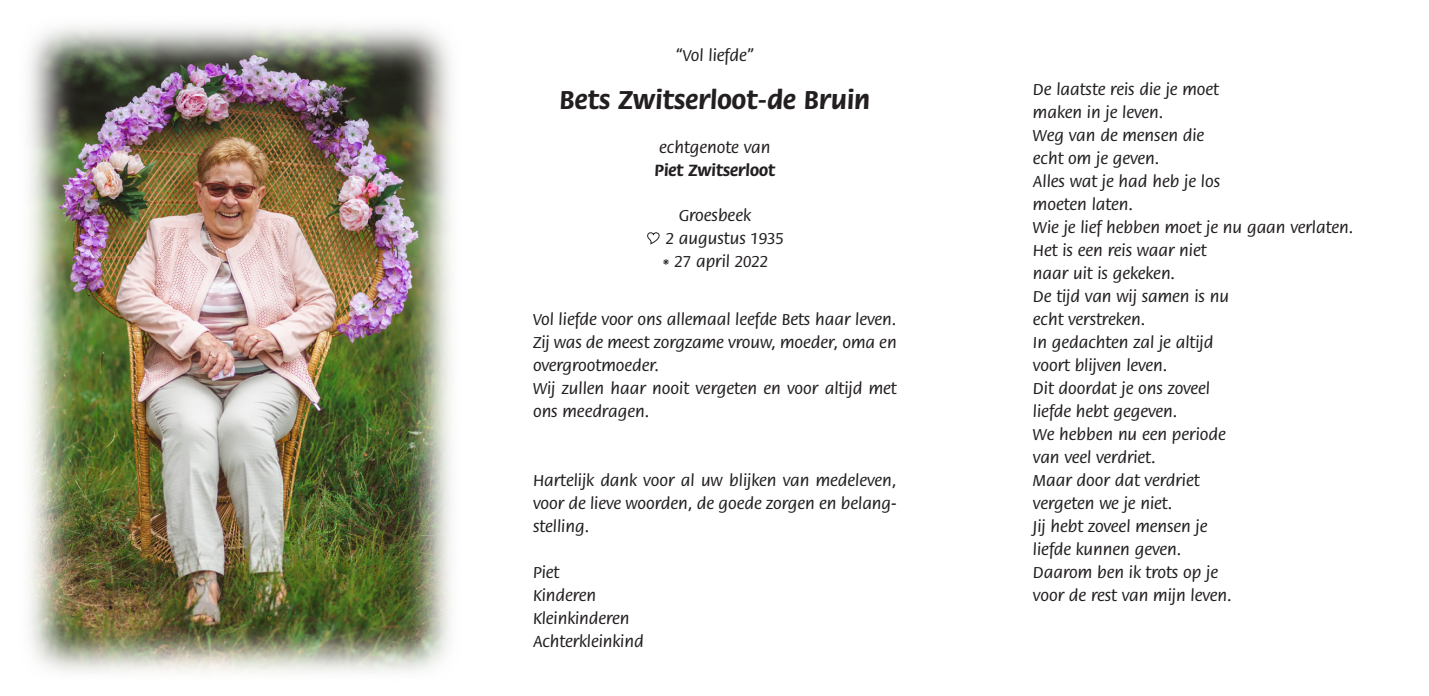
<style>
.page{position:relative;width:1429px;height:696px;background:#fff}
.page>*{position:absolute;margin:0;border:0;box-sizing:border-box;transform-origin:0 0}
.t1{font:700 27.45px "Flora Std";letter-spacing:.005em;color:#231f20}
.t2{font:500 17.32px/22.9px "Flora Std";color:#231f20}
.t3{font:700 17.32px/22.9px "Flora Std";color:#231f20}
.s1{font-weight:500}
</style>
<div class="page">
<img style="left:28px;top:25px;width:424px;height:648px">
<p class="t2" style="left:675px;top:44px;width:80px">“Vol liefde”</p>
<p class="t1" style="left:559px;top:86px;width:312px">Bets Zwitserloot-de Bruin</p>
<p class="t3" style="left:654px;top:136px;width:122px"><span class="s1">echtgenote van<br></span>Piet Zwitserloot</p>
<p class="t2" style="left:661px;top:205px;width:124px;text-indent:17px">Groesbeek<br>2 augustus 1935 * 27 april 2022</p>
<p class="t2" style="left:533px;top:308px;width:365px">Vol liefde voor ons allemaal leefde Bets haar leven.<br>Zij was de meest zorgzame vrouw, moeder, oma en overgrootmoeder.<br>Wij zullen haar nooit vergeten en voor altijd met ons meedragen.</p>
<p class="t2" style="left:533px;top:469px;width:365px;text-align:justify">Hartelijk dank voor al uw blijken van medeleven, voor de lieve woorden, de goede zorgen en belang&shy;stelling.</p>
<p class="t2" style="left:533px;top:561px;width:112px">Piet<br>Kinderen<br>Kleinkinderen<br>Achterkleinkind</p>
<p class="t2" style="left:1033px;top:79px;width:322px">De laatste reis die je moet<br>maken in je leven.<br>Weg van de mensen die<br>echt om je geven.<br>Alles wat je had heb je los<br>moeten laten.<br>Wie je lief hebben moet je nu gaan verlaten.<br>Het is een reis waar niet<br>naar uit is gekeken.<br>De tijd van wij samen is nu<br>echt verstreken.<br>In gedachten zal je altijd<br>voort blijven leven.<br>Dit doordat je ons zoveel<br>liefde hebt gegeven.<br>We hebben nu een periode<br>van veel verdriet.<br>Maar door dat verdriet<br>vergeten we je niet.<br>Jij hebt zoveel mensen je<br>liefde kunnen geven.<br>Daarom ben ik trots op je<br>voor de rest van mijn leven.</p>
</div>
